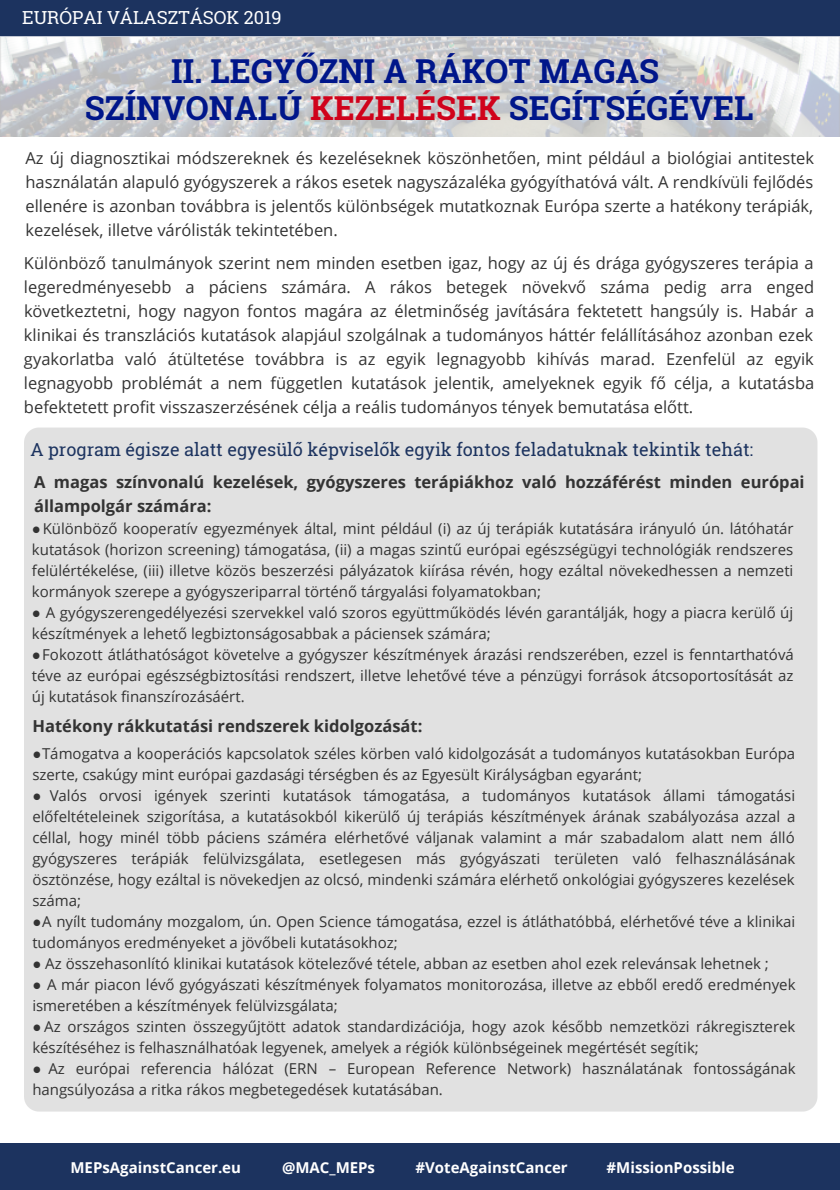
<style>
.page{position:relative;width:840px;height:1190px;background:#fff}
.page>*{position:absolute;margin:0;border:0;box-sizing:border-box;transform-origin:0 0}
.t1{font:700 33px/37.6px "Roboto Slab";color:#00168a;text-align:center}
.t2{font:18px "Roboto Slab";color:#1c335f}
.t3{font:18px "Roboto Slab";color:#fff}
.t4{font:16.4px/24px "Open Sans";color:#333;text-align:justify}
.t5{font:700 16.4px/24px "Open Sans";color:#333}
.t6{font:15px/21px "Open Sans";color:#333}
.t7{font:700 15px "Open Sans";color:#fff}
.s1{color:#d0021b}
.s2{font-family:"Times New Roman"}
</style>
<div class="page">
<div style="left:24px;top:428px;width:794px;height:683px;background:#e1e1e1"></div>
<div style="left:0;top:0;width:840px;height:39px;background:#1c335f"></div>
<div style="left:0;top:36px;width:840px;height:102px;background:#fff;opacity:.73"></div>
<div style="left:0;top:1143px;width:840px;height:46px;background:#1c335f"></div>
<p class="t3" style="left:22px;top:5px;width:261px">EURÓPAI VÁLASZTÁSOK 2019</p>
<h1 class="t1" style="left:85px;top:51px;width:670px">II. LEGYŐZNI A RÁKOT MAGAS<br>SZÍNVONALÚ <span class="s1">KEZELÉSEK</span> SEGÍTSÉGÉVEL</h1>
<p class="t4" style="left:25px;top:145px;width:790px">Az új diagnosztikai módszereknek és kezeléseknek köszönhetően, mint például a biológiai antitestek használatán alapuló gyógyszerek a rákos esetek nagyszázaléka gyógyíthatóvá vált. A rendkívüli fejlődés ellenére is azonban továbbra is jelentős különbségek mutatkoznak Európa szerte a hatékony terápiák, kezelések, illetve várólisták tekintetében.</p>
<p class="t4" style="left:24px;top:250px;width:792px">Különböző tanulmányok szerint nem minden esetben igaz, hogy az új és drága gyógyszeres terápia a legeredményesebb a páciens számára. A rákos betegek növekvő száma pedig arra enged következtetni, hogy nagyon fontos magára az életminőség javítására fektetett hangsúly is. Habár a klinikai és transzlációs kutatások alapjául szolgálnak a tudományos háttér felállításához azonban ezek gyakorlatba való átültetése továbbra is az egyik legnagyobb kihívás marad. Ezenfelül az egyik legnagyobb problémát a nem független kutatások jelentik, amelyeknek egyik fő célja, a kutatásba befektetett profit visszaszerzésének célja a reális tudományos tények bemutatása előtt.</p>
<p class="t2" style="left:30px;top:437px;width:724px">A program égisze alatt egyesülő képviselők egyik fontos feladatuknak tekintik tehát:</p>
<p class="t5" style="left:34px;top:469px;width:772px">A magas színvonalú kezelések, gyógyszeres terápiákhoz való hozzáférést minden európai állampolgár számára:</p>
<p class="t6" style="left:32px;top:518px;width:763px;text-align:justify"><span class="s2">●</span>Különböző kooperatív egyezmények által, mint például (i) az új terápiák kutatására irányuló ún. látóhatár kutatások (horizon screening) támogatása, (ii) a magas szintű európai egészségügyi technológiák rendszeres felülértékelése, (iii) illetve közös beszerzési pályázatok kiírása révén, hogy ezáltal növekedhessen a nemzeti kormányok szerepe a gyógyszeriparral történő tárgyalási folyamatokban;</p>
<p class="t6" style="left:32px;top:602px;width:763px"><span class="s2">●</span> A gyógyszerengedélyezési szervekkel való szoros együttműködés lévén garantálják, hogy a piacra kerülő új készítmények a lehető legbiztonságosabbak a páciensek számára;</p>
<p class="t6" style="left:32px;top:644px;width:763px;text-align:justify"><span class="s2">●</span>Fokozott átláthatóságot követelve a gyógyszer készítmények árazási rendszerében, ezzel is fenntarthatóvá téve az európai egészségbiztosítási rendszert, illetve lehetővé téve a pénzügyi források átcsoportosítását az új kutatások finanszírozásáért.</p>
<p class="t5" style="left:33px;top:714px;width:391px">Hatékony rákkutatási rendszerek kidolgozását:</p>
<p class="t6" style="left:32px;top:743px;width:764px"><span class="s2">●</span>Támogatva a kooperációs kapcsolatok széles körben való kidolgozását a tudományos kutatásokban Európa szerte, csakúgy mint európai gazdasági térségben és az Egyesült Királyságban egyaránt;</p>
<p class="t6" style="left:32px;top:785px;width:765px;text-align:justify"><span class="s2">●</span> Valós orvosi igények szerinti kutatások támogatása, a tudományos kutatások állami támogatási előfeltételeinek szigorítása, a kutatásokból kikerülő új terápiás készítmények árának szabályozása azzal a céllal, hogy minél több páciens száméra elérhetővé váljanak valamint a már szabadalom alatt nem álló gyógyszeres terápiák felülvizsgálata, esetlegesen más gyógyászati területen való felhasználásának ösztönzése, hogy ezáltal is növekedjen az olcsó, mindenki számára elérhető onkológiai gyógyszeres kezelések száma;</p>
<p class="t6" style="left:32px;top:911px;width:765px"><span class="s2">●</span>A nyílt tudomány mozgalom, ún. Open Science támogatása, ezzel is átláthatóbbá, elérhetővé téve a klinikai tudományos eredményeket a jövőbeli kutatásokhoz;</p>
<p class="t6" style="left:32px;top:953px;width:738px"><span class="s2">●</span> Az összehasonlító klinikai kutatások kötelezővé tétele, abban az esetben ahol ezek relevánsak lehetnek ;</p>
<p class="t6" style="left:32px;top:974px;width:765px"><span class="s2">●</span> A már piacon lévő gyógyászati készítmények folyamatos monitorozása, illetve az ebből eredő eredmények ismeretében a készítmények felülvizsgálata;</p>
<p class="t6" style="left:32px;top:1016px;width:765px"><span class="s2">●</span> Az országos szinten összegyűjtött adatok standardizációja, hogy azok később nemzetközi rákregiszterek készítéséhez is felhasználhatóak legyenek, amelyek a régiók különbségeinek megértését segítik;</p>
<p class="t6" style="left:32px;top:1058px;width:765px"><span class="s2">●</span> Az európai referencia hálózat (ERN – European Reference Network) használatának fontosságának hangsúlyozása a ritka rákos megbetegedések kutatásában.</p>
<p class="t7" style="left:37px;top:1151px;width:172px">MEPsAgainstCancer.eu</p>
<p class="t7" style="left:243px;top:1151px;width:95px">@MAC_MEPs</p>
<p class="t7" style="left:362px;top:1149px;width:154px">#VoteAgainstCancer</p>
<p class="t7" style="left:70px;top:1157px;width:172px">MEPsAgainstCancer.eu</p>
<p class="t7" style="left:282px;top:1157px;width:95px">@MAC_MEPs</p>
<p class="t7" style="left:416px;top:1157px;width:154px">#VoteAgainstCancer</p>
<p class="t7" style="left:607px;top:1157px;width:130px">#MissionPossible</p>
</div>
